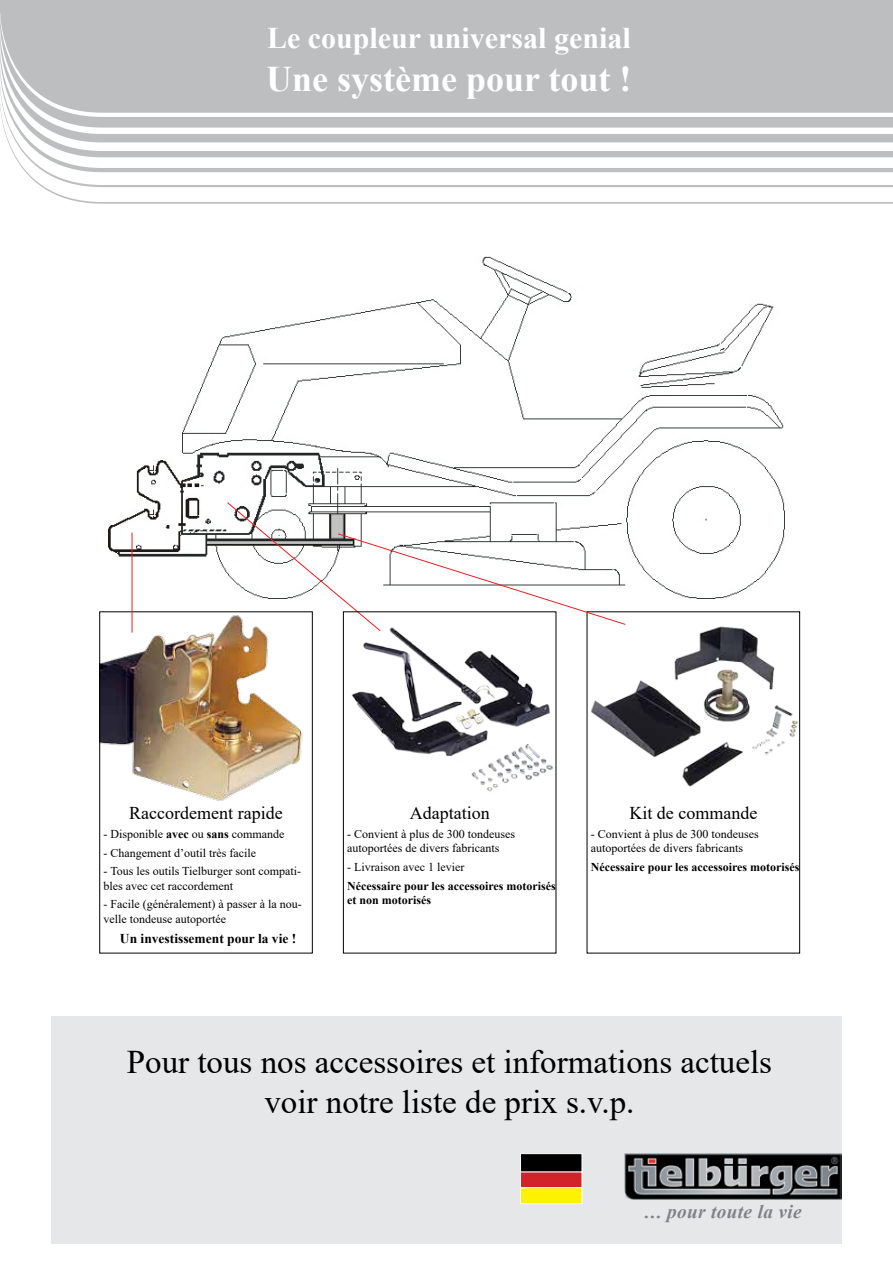
<style>
.page{position:relative;width:893px;height:1263px;background:#fff}
.page>*{position:absolute;margin:0;border:0;box-sizing:border-box;transform-origin:0 0}
.t1{font:700 36px "Times New Roman";color:#fff}
.t2{font:33px/39.6px "Times New Roman";color:#000;text-align:center}
.t3{font:700 30px "Times New Roman";color:#fff}
.t4{font:italic 700 19.2px "Times New Roman";letter-spacing:.02em;color:#808285}
.t5{font:18px "Times New Roman";color:#000}
.t6{font:700 13.5px "Times New Roman";color:#000}
.t7{font:12px/14.4px "Times New Roman";color:#000}
.t8{font:700 12px/14.4px "Times New Roman";color:#000}
.s1{font-weight:700}
</style>
<div class="page">
<svg style="left:25px;top:172px;width:868px;height:13px"></svg>
<hr style="left:22px;top:168px;width:871px;height:4px;background:#bcbec0">
<svg style="left:15px;top:157px;width:878px;height:11px"></svg>
<div style="left:12px;top:151px;width:881px;height:6px;background:#bcbec0"></div>
<svg style="left:8px;top:142px;width:885px;height:9px"></svg>
<div style="left:5px;top:134px;width:888px;height:8px;background:#bcbec0"></div>
<svg style="left:1px;top:117px;width:892px;height:11px;background:#c1c3c5"></svg>
<div style="left:0;top:0;width:893px;height:113px;background:#bcbec0"></div>
<div style="left:51px;top:1016px;width:791px;height:228px;background:#e6e7e8"></div>
<img style="left:624px;top:1153px;width:218px;height:46px">
<div style="left:520px;top:1153px;width:62px;height:19px;background:#000;border:1px solid #fff"></div>
<div style="left:520px;top:1171px;width:62px;height:17px;background:#d2232a"></div>
<div style="left:520px;top:1187px;width:62px;height:17px;background:#fff200;border:1px solid #fff"></div>
<img style="left:101px;top:613px;width:202px;height:188px">
<div style="left:99px;top:611px;width:214px;height:342px;border:1px solid #000"></div>
<img style="left:109px;top:256px;width:675px;height:342px">
<img style="left:351px;top:631px;width:202px;height:161px">
<div style="left:343px;top:611px;width:213px;height:342px;border:1px solid #000"></div>
<img style="left:590px;top:626px;width:208px;height:161px">
<div style="left:587px;top:611px;width:213px;height:342px;border:1px solid #000"></div>
<hr style="left:132px;top:533px;width:1px;height:100px;background:#ed1d24">
<svg style="left:227px;top:502px;width:399px;height:129px"></svg>
<h3 class="t3" style="left:267px;top:16px;width:365px">Le coupleur universal genial</h3>
<h1 class="t1" style="left:266px;top:53px;width:367px">Une système pour tout !</h1>
<h3 class="t5" style="left:129px;top:801px;width:155px">Raccordement rapide</h3>
<p class="t7" style="left:104px;top:826px;width:182px">- Disponible <span class="s1">avec</span> ou <span class="s1">sans</span> commande</p>
<p class="t7" style="left:104px;top:845px;width:154px">- Changement d’outil très facile</p>
<p class="t7" style="left:104px;top:864px;width:199px">- Tous les outils Tielburger sont compati&shy;bles avec cet raccordement</p>
<p class="t7" style="left:104px;top:897px;width:200px">- Facile (généralement) à passer à la nou&shy;velle tondeuse autoportée</p>
<p class="t6" style="left:120px;top:929px;width:178px">Un investissement pour la vie !</p>
<h3 class="t5" style="left:410px;top:801px;width:81px">Adaptation</h3>
<p class="t7" style="left:347px;top:826px;width:169px">- Convient à plus de 300 tondeuses autoportées de divers fabricants</p>
<p class="t7" style="left:347px;top:859px;width:119px">- Livraison avec 1 levier</p>
<p class="t8" style="left:347px;top:878px;width:210px">Nécessaire pour les accessoires motorisés et non motorisés</p>
<h3 class="t5" style="left:629px;top:801px;width:129px">Kit de commande</h3>
<p class="t7" style="left:591px;top:826px;width:169px">- Convient à plus de 300 tondeuses autoportées de divers fabricants</p>
<p class="t8" style="left:591px;top:859px;width:210px">Nécessaire pour les accessoires motorisés</p>
<h2 class="t2" style="left:127px;top:1041px;width:647px">Pour tous nos accessoires et informations actuels voir notre liste de prix s.v.p.</h2>
<h3 class="t4" style="left:645px;top:1198px;width:158px">... pour toute la vie</h3>
</div>
